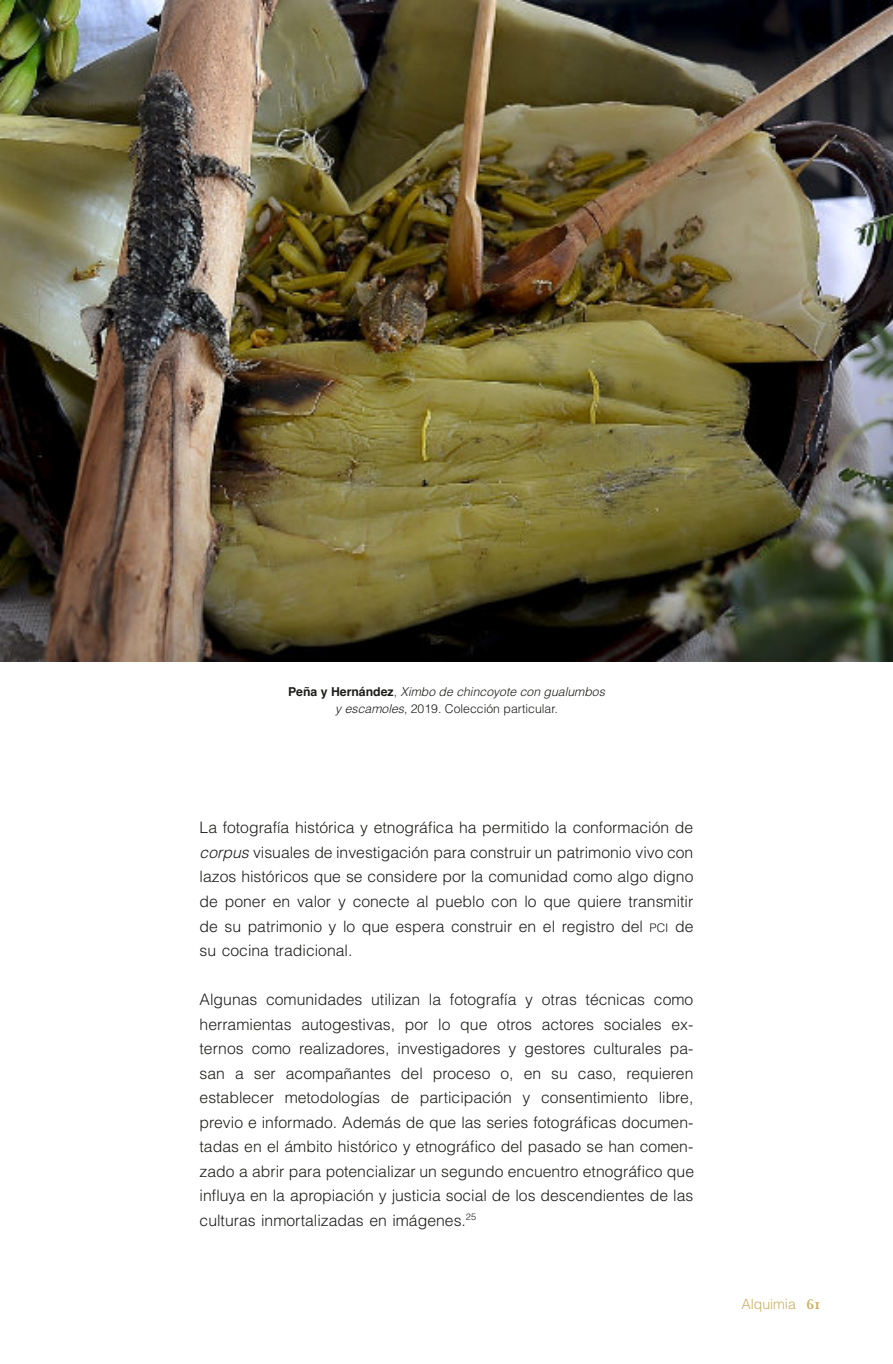
<style>
.page{position:relative;width:893px;height:1364px;background:#fff}
.page>*{position:absolute;margin:0;border:0;box-sizing:border-box;transform-origin:0 0}
.t1{font:300 15.75px/24.5px "Helvetica LT Std";color:#1d1d1b;text-align:justify}
.t2{font:300 14px "Helvetica LT Std";color:#ccaf64}
.t3{font:italic 300 12.25px/17.5px "Helvetica LT Std";color:#1d1d1b;text-align:center}
.s1{font-family:"Helvetica";font-weight:700;font-style:normal}
.s2{font-style:normal}
.s3{font-style:italic}
.s4{font-size:11.9px}
.s5{font-family:"Mrs Eaves OT";font-weight:700;font-size:15.75px}
</style>
<div class="page">
<img style="left:0;top:0;width:892px;height:661px">
<p class="t3" style="left:288px;top:684px;width:318px"><span class="s1">Peña y Hernández</span><span class="s2">,</span> Ximbo de chincoyote con gualumbos y escamoles<span class="s2">, 2019. Colección particular.</span></p>
<p class="t1" style="left:199px;top:817px;width:495px">La fotografía histórica y etnográfica ha permitido la conformación de <span class="s3">corpus</span> visuales de investigación para construir un patrimonio vivo con lazos históricos que se considere por la comunidad como algo digno de poner en valor y conecte al pueblo con lo que quiere transmitir de su patrimonio y lo que espera construir en el registro del <span class="s4">PCI</span> de su cocina tradicional.</p>
<p class="t1" style="left:199px;top:989px;width:496px">Algunas comunidades utilizan la fotografía y otras técnicas como herramientas autogestivas, por lo que otros actores sociales ex&shy;ternos como realizadores, investigadores y gestores culturales pa&shy;san a ser acompañantes del proceso o, en su caso, requieren establecer metodologías de participación y consentimiento libre, previo e informado. Además de que las series fotográficas documen&shy;tadas en el ámbito histórico y etnográfico del pasado se han comen&shy;zado a abrir para potencializar un segundo encuentro etnográfico que influya en la apropiación y justicia social de los descendientes de las culturas inmortalizadas en imágenes.<sup>25</sup></p>
<p class="t2" style="left:741px;top:1299px;width:81px">Alquimia <span class="s5">61</span></p>
</div>
